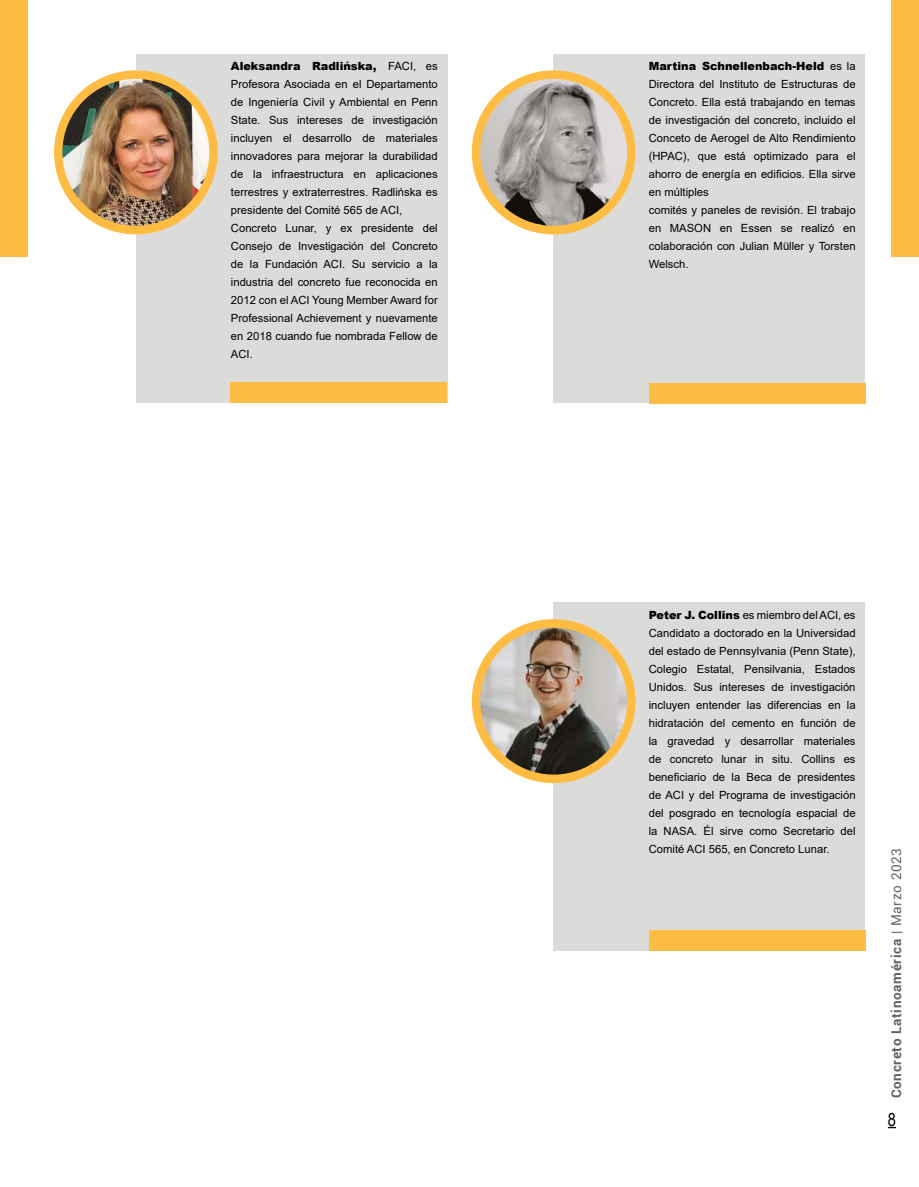
<style>
.page{position:relative;width:919px;height:1187px;background:#fff}
.page>*{position:absolute;margin:0;border:0;box-sizing:border-box;transform-origin:0 0}
.t1{font:18px "Arial Narrow";color:#000}
.t2{font:700 13.5px "Roboto";letter-spacing:.05em;color:#616160}
.t3{font:11.25px/18px "Arial";color:#000}
.s1{font-weight:900}
.s2{font-weight:400}
</style>
<div class="page">
<svg style="left:887px;top:1126px;width:9px;height:2px"></svg>
<div style="left:136px;top:54px;width:311px;height:348px;background:#dbdbd9"></div>
<div style="left:54px;top:70px;width:164px;height:164px;background:#ffbc42;border-radius:50%"></div>
<img style="left:62px;top:79px;width:147px;height:147px;border-radius:73px">
<div style="left:231px;top:382px;width:216px;height:20px;background:#ffbc42"></div>
<div style="left:553px;top:54px;width:311px;height:348px;background:#dbdbd9"></div>
<div style="left:472px;top:70px;width:163px;height:164px;background:#ffbc42;border-radius:50%"></div>
<div style="left:648px;top:383px;width:217px;height:20px;background:#ffbc42"></div>
<img style="left:480px;top:79px;width:147px;height:147px;border-radius:73px">
<div style="left:553px;top:602px;width:311px;height:348px;background:#dbdbd9"></div>
<div style="left:472px;top:619px;width:163px;height:164px;background:#ffbc42;border-radius:50%"></div>
<div style="left:648px;top:930px;width:217px;height:20px;background:#ffbc42"></div>
<img style="left:480px;top:627px;width:147px;height:147px;border-radius:73px">
<div style="left:891px;top:0;width:27px;height:256px;background:#ffbc42"></div>
<div style="left:0;top:0;width:27px;height:256px;background:#ffbc42"></div>
<p class="t3" style="left:231px;top:57px;width:208px"><span class="s1">Aleksandra Radlińska,</span> FACI, es Profesora Asociada en el Departamento de Ingeniería Civil y Ambiental en Penn State. Sus intereses de investigación incluyen el desarrollo de materiales innovadores para mejorar la durabilidad de la infraestructura en aplicaciones terrestres y extraterrestres. Radlińska es presidente del Comité 565 de ACI, Concreto Lunar, y ex presidente del Consejo de Investigación del Concreto de la Fundación ACI. Su servicio a la industria del concreto fue reconocida en 2012 con el ACI Young Member Award for Professional Achievement y nuevamente en 2018 cuando fue nombrada Fellow de ACI.</p>
<p class="t3" style="left:648px;top:57px;width:208px"><span class="s1">Martina Schnellenbach-Held</span> es la Directora del Instituto de Estructuras de Concreto. Ella está trabajando en temas de investigación del concreto, incluido el Conceto de Aerogel de Alto Rendimiento (HPAC), que está optimizado para el ahorro de energía en edificios. Ella sirve en múltiples<br>comités y paneles de revisión. El trabajo en MASON en Essen se realizó en colaboración con Julian Müller y Torsten Welsch.</p>
<p class="t3" style="left:648px;top:606px;width:208px;text-align:justify"><span class="s1">Peter J. Collins</span> es miembro del ACI, es Candidato a doctorado en la Universidad del estado de Pennsylvania (Penn State), Colegio Estatal, Pensilvania, Estados Unidos. Sus intereses de investigación incluyen entender las diferencias en la hidratación del cemento en función de la gravedad y desarrollar materiales de concreto lunar in situ. Collins es beneficiario de la Beca de presidentes de ACI y del Programa de investigación del posgrado en tecnología espacial de la NASA. Él sirve como Secretario del Comité ACI 565, en Concreto Lunar.</p>
<p class="t2" style="left:886px;top:1098px;width:252px;rotate:-90deg">Concreto Latinoamérica <span class="s2">| Marzo 2023</span></p>
<h1 class="t1" style="left:887px;top:1105px;width:10px">8</h1>
</div>
